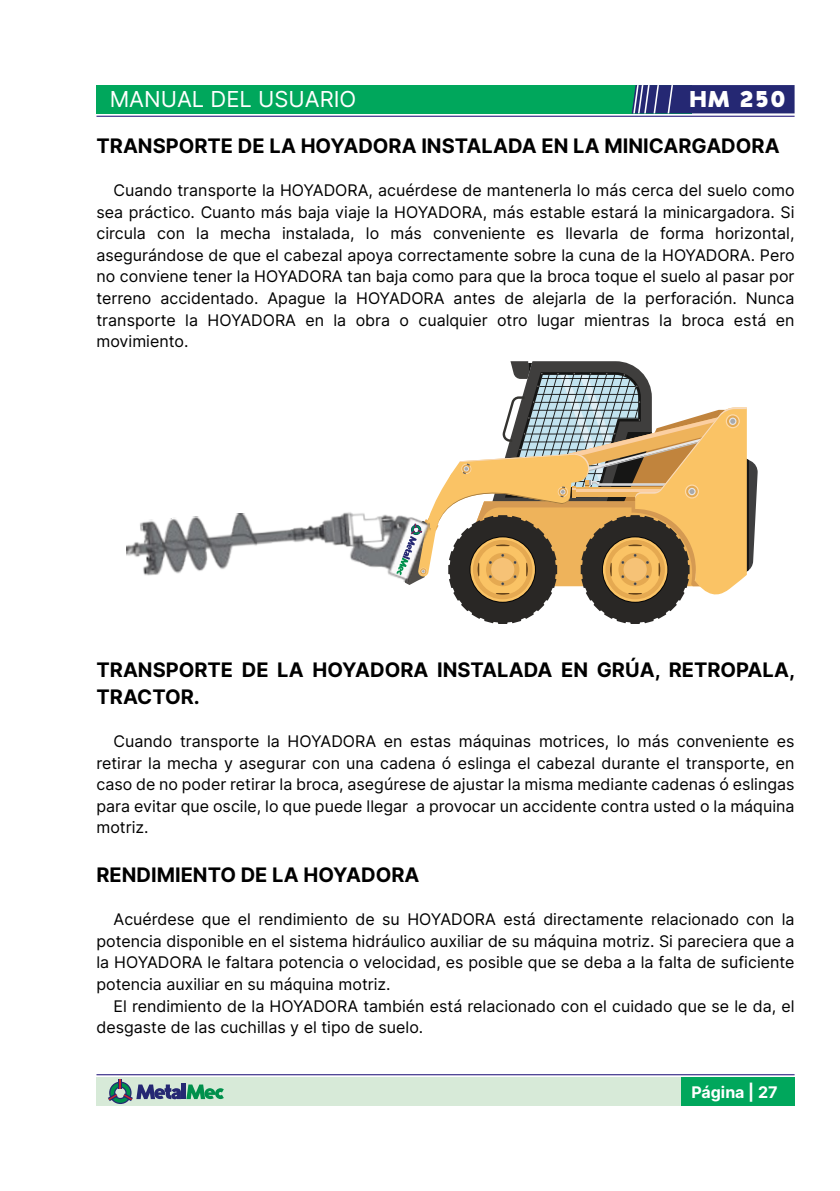
<style>
.page{position:relative;width:840px;height:1191px;background:#fff}
.page>*{position:absolute;margin:0;border:0;box-sizing:border-box;transform-origin:0 0}
.t1{font:800 22.2px "Creo";color:#fff}
.t2{font:22px "Inter";color:#fff}
.t3{font:700 20px/27px "Inter";color:#000}
.t4{font:16px/21.6px "Inter";color:#000;text-align:justify}
.t5{font:700 16px "Inter";color:#fff}
</style>
<div class="page">
<div style="left:680px;top:1077px;width:114px;height:29px;background:#00a75c"></div>
<div style="left:96px;top:1077px;width:584px;height:29px;background:#d7ead8"></div>
<div style="left:96px;top:85px;width:596px;height:28px;background:#00a75c"></div>
<hr style="left:96px;top:116px;width:698px;height:1px;background:#2f2483">
<svg style="left:631px;top:85px;width:163px;height:28px;background:#2f3479"></svg>
<hr style="left:96px;top:1074px;width:698px;height:1px;background:#2f2483">
<svg style="left:108px;top:1079px;width:116px;height:25px"></svg>
<img style="left:126px;top:512px;width:270px;height:65px">
<svg style="left:396px;top:361px;width:361px;height:263px"></svg>
<h2 class="t2" style="left:110px;top:86px;width:248px">MANUAL DEL USUARIO</h2>
<h1 class="t1" style="left:689px;top:90px;width:97px">HM 250</h1>
<p class="t3" style="left:96px;top:132px;width:684px">TRANSPORTE DE LA HOYADORA INSTALADA EN LA MINICARGADORA</p>
<p class="t4" style="left:96px;top:179px;width:699px;text-indent:17px">Cuando transporte la HOYADORA, acuérdese de mantenerla lo más cerca del suelo como sea práctico. Cuanto más baja viaje la HOYADORA, más estable estará la minicargadora. Si circula con la mecha instalada, lo más conveniente es llevarla de forma horizontal, asegurándose de que el cabezal apoya correctamente sobre la cuna de la HOYADORA. Pero no conviene tener la HOYADORA tan baja como para que la broca toque el suelo al pasar por terreno accidentado. Apague la HOYADORA antes de alejarla de la perforación. Nunca transporte la HOYADORA en la obra o cualquier otro lugar mientras la broca está en movimiento.</p>
<p class="t3" style="left:96px;top:656px;width:700px">TRANSPORTE DE LA HOYADORA INSTALADA EN GRÚA, RETROPALA,<br>TRACTOR.</p>
<p class="t4" style="left:96px;top:730px;width:699px;text-indent:17px">Cuando transporte la HOYADORA en estas máquinas motrices, lo más conveniente es retirar la mecha y asegurar con una cadena ó eslinga el cabezal durante el transporte, en caso de no poder retirar la broca, asegúrese de ajustar la misma mediante cadenas ó eslingas para evitar que oscile, lo que puede llegar a provocar un accidente contra usted o la máquina motriz.</p>
<p class="t3" style="left:96px;top:861px;width:324px">RENDIMIENTO DE LA HOYADORA</p>
<p class="t4" style="left:96px;top:908px;width:699px;text-indent:17px">Acuérdese que el rendimiento de su HOYADORA está directamente relacionado con la potencia disponible en el sistema hidráulico auxiliar de su máquina motriz. Si pareciera que a la HOYADORA le faltara potencia o velocidad, es posible que se deba a la falta de suficiente potencia auxiliar en su máquina motriz.</p>
<p class="t4" style="left:96px;top:995px;width:699px;text-indent:17px">El rendimiento de la HOYADORA también está relacionado con el cuidado que se le da, el desgaste de las cuchillas y el tipo de suelo.</p>
<p class="t5" style="left:691px;top:1082px;width:88px">Página | 27</p>
</div>
